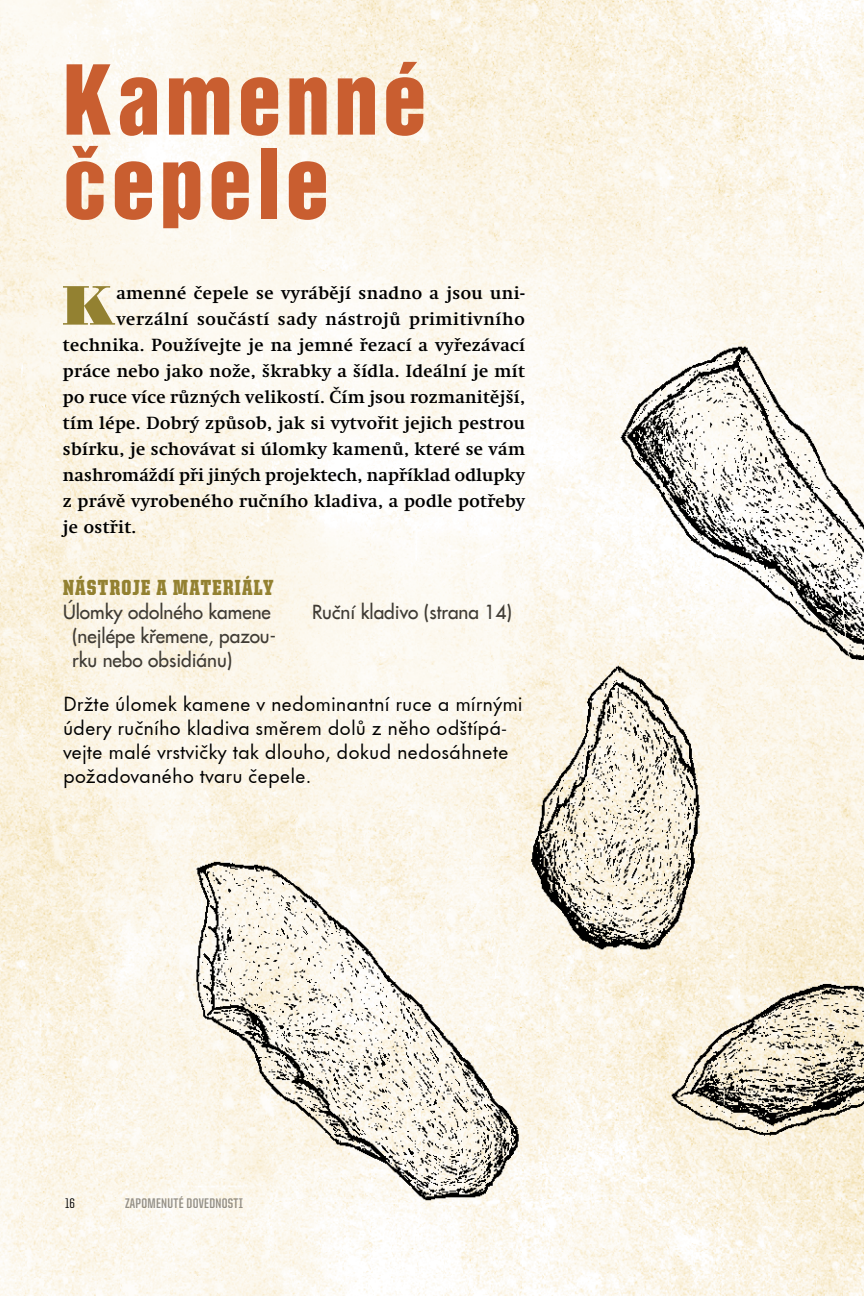
<style>
.page{position:relative;width:864px;height:1296px;background:#fff}
.page>*{position:absolute;margin:0;border:0;box-sizing:border-box;transform-origin:0 0}
.t1{font:88px/84px "Switzerland Inserat";letter-spacing:.05em;color:#c95e30}
.t2{font:55.6px "Bodnoff";color:#938131}
.t3{font:900 22px "United Serif Cond";letter-spacing:.06em;color:#938131}
.t4{font:19px/24px "Futura Now Text";color:#000}
.t5{font:19px/24px "Fujiyama 2";color:#3f3b34}
.t6{font:600 18px "Swift Neue LT Pro";letter-spacing:.02em;color:#000}
.t7{font:700 14px "United Sans Cond";letter-spacing:.02em;color:#95938f}
.t8{font:500 14px "United Sans Cond";color:#000}
</style>
<div class="page">
<img style="left:0;top:0;width:864px;height:1296px">
<img style="left:83px;top:43px;width:781px;height:1211px">
<h1 class="t1" style="left:63px;top:58px;width:365px">Kamenné čepele</h1>
<h2 class="t2" style="left:63px;top:273px;width:54px">K</h2>
<p class="t6" style="left:116px;top:282px;width:410px">amenné čepele se vyrábějí snadno a jsou uni-</p>
<p class="t6" style="left:116px;top:308px;width:410px">verzální součástí sady nástrojů primitivního</p>
<p class="t6" style="left:63px;top:334px;width:463px">technika. Používejte je na jemné řezací a vyřezávací</p>
<p class="t6" style="left:63px;top:360px;width:463px">práce nebo jako nože, škrabky a šídla. Ideální je mít</p>
<p class="t6" style="left:63px;top:386px;width:464px">po ruce více různých velikostí. Čím jsou rozmanitější,</p>
<p class="t6" style="left:63px;top:412px;width:463px">tím lépe. Dobrý způsob, jak si vytvořit jejich pestrou</p>
<p class="t6" style="left:63px;top:438px;width:464px">sbírku, je schovávat si úlomky kamenů, které se vám</p>
<p class="t6" style="left:63px;top:464px;width:463px">nashromáždí při jiných projektech, například odlupky</p>
<p class="t6" style="left:63px;top:490px;width:464px">z právě vyrobeného ručního kladiva, a podle potřeby</p>
<p class="t6" style="left:63px;top:516px;width:75px">je ostřit.</p>
<p class="t3" style="left:63px;top:575px;width:212px">NÁSTROJE A MATERIÁLY</p>
<p class="t5" style="left:72px;top:599px;width:206px;text-indent:-9px">Úlomky odolného kamene (nejlépe křemene, pazou&shy;rku nebo obsidiánu)</p>
<p class="t5" style="left:312px;top:599px;width:202px">Ruční kladivo (strana 14)</p>
<p class="t4" style="left:63px;top:691px;width:461px">Držte úlomek kamene v nedominantní ruce a mírnými údery ručního kladiva směrem dolů z něho odštípá&shy;vejte malé vrstvičky tak dlouho, dokud nedosáhnete požadovaného tvaru čepele.</p>
<p class="t8" style="left:65px;top:1197px;width:11px">16</p>
<p class="t7" style="left:125px;top:1196px;width:119px">ZAPOMENUTÉ DOVEDNOSTI</p>
</div>
